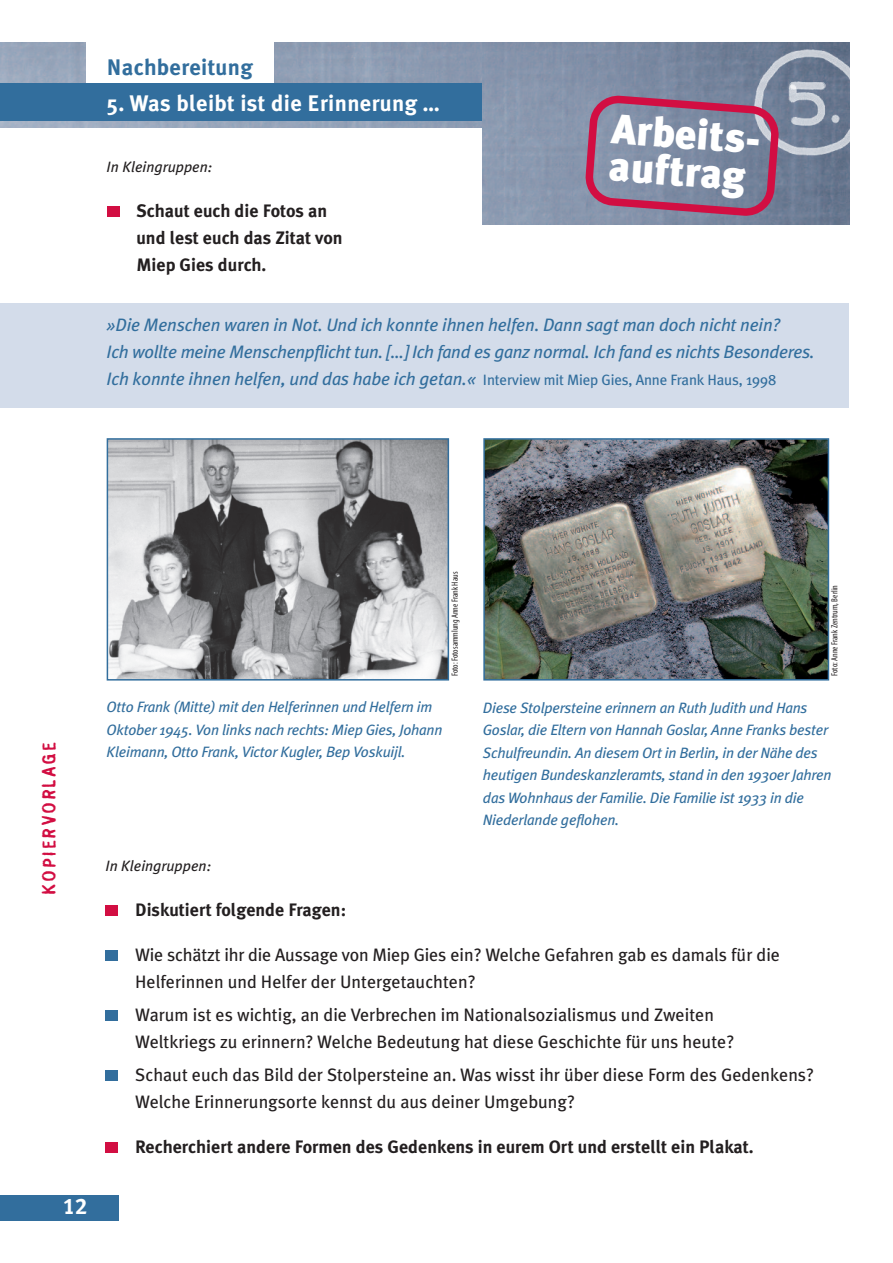
<style>
.page{position:relative;width:893px;height:1263px;background:#fff}
.page>*{position:absolute;margin:0;border:0;box-sizing:border-box;transform-origin:0 0}
.t1{font:900 41.85px/37.3px "Meta Plus";color:#fff}
.t2{font:700 22.5px "Meta Plus";letter-spacing:.015em;color:#fff}
.t3{font:700 22.5px "Meta Plus";letter-spacing:.015em;color:#326e9d}
.t4{font:22.5px "Meta Plus Bold Caps";color:#fff}
.t5{font:18px/27px "Meta Plus";color:#231f20}
.t6{font:italic 18px/27px "Meta Plus";letter-spacing:-.01em;color:#326e9d}
.t7{font:700 18px/27px "Meta Plus";color:#231f20}
.t8{font:17.4px "Stamp Gothic";letter-spacing:.075em;color:#d20e42}
.t9{font:italic 15px/22.5px "Meta Plus";letter-spacing:-.015em;color:#326e9d}
.t10{font:italic 15px "Meta Plus";color:#231f20}
.t11{font:condensed 9px "Myriad Pro";color:#231f20}
.s1{font-style:normal;font-size:15px}
</style>
<div class="page">
<div style="left:0;top:1195px;width:118px;height:25px;background:#326e9d"></div>
<img style="left:0;top:43px;width:483px;height:85px">
<img style="left:483px;top:43px;width:366px;height:182px">
<img style="left:742px;top:42px;width:108px;height:129px">
<img style="left:110px;top:441px;width:336px;height:236px">
<div style="left:107px;top:438px;width:342px;height:242px;border:2px solid #326e9d"></div>
<img style="left:486px;top:441px;width:340px;height:236px">
<div style="left:483px;top:438px;width:346px;height:242px;border:2px solid #326e9d"></div>
<div style="left:86px;top:33px;width:187px;height:56px;background:#fff"></div>
<div style="left:0;top:83px;width:482px;height:37px;background:#326e9d"></div>
<div style="left:107px;top:206px;width:12px;height:11px;background:#d20e42"></div>
<div style="left:105px;top:950px;width:13px;height:11px;background:#326e9d"></div>
<div style="left:105px;top:905px;width:13px;height:11px;background:#d20e42"></div>
<div style="left:105px;top:1010px;width:13px;height:11px;background:#326e9d"></div>
<div style="left:105px;top:1070px;width:13px;height:11px;background:#326e9d"></div>
<div style="left:105px;top:1142px;width:13px;height:11px;background:#d20e42"></div>
<div style="left:0;top:303px;width:849px;height:104px;background:#d3dcea"></div>
<svg style="left:584px;top:95px;width:196px;height:122px;background:#8b7793"></svg>
<h2 class="t3" style="left:107px;top:54px;width:147px">Nachbereitung</h2>
<h2 class="t2" style="left:107px;top:90px;width:334px">5. Was bleibt ist die Erinnerung …</h2>
<p class="t10" style="left:107px;top:158px;width:107px">In Kleingruppen:</p>
<p class="t7" style="left:136px;top:197px;width:208px">Schaut euch die Fotos an und lest euch das Zitat von<br>Miep Gies durch.</p>
<h1 class="t1" style="left:613px;top:110px;width:151px;rotate:4deg">Arbeits&shy;auftrag</h1>
<p class="t6" style="left:107px;top:311px;width:709px">»Die Menschen waren in Not. Und ich konnte ihnen helfen. Dann sagt man doch nicht nein?<br>Ich wollte meine Menschenpflicht tun. […] Ich fand es ganz normal. Ich fand es nichts Besonderes.<br>Ich konnte ihnen helfen, und das habe ich getan.« <span class="s1">Interview mit Miep Gies, Anne Frank Haus, 1998</span></p>
<p class="t8" style="left:39px;top:895px;width:154px;rotate:-90deg">KOPIERVORLAGE</p>
<h2 class="t4" style="left:63px;top:1193px;width:26px">12</h2>
<p class="t11" style="left:451px;top:676px;width:106px;rotate:-90deg">Foto: Fotosammlung Anne Frank Haus</p>
<p class="t9" style="left:107px;top:696px;width:337px">Otto Frank (Mitte) mit den Helferinnen und Helfern im<br>Oktober 1945. Von links nach rechts: Miep Gies, Johann<br>Kleimann, Otto Frank, Victor Kugler, Bep Voskuijl.</p>
<p class="t11" style="left:831px;top:676px;width:92px;rotate:-90deg">Foto: Anne Frank Zentrum, Berlin</p>
<p class="t9" style="left:483px;top:696px;width:350px">Diese Stolpersteine erinnern an Ruth Judith und Hans Goslar, die Eltern von Hannah Goslar, Anne Franks bester Schulfreundin. An diesem Ort in Berlin, in der Nähe des heutigen Bundeskanzleramts, stand in den 1930er Jahren das Wohnhaus der Familie. Die Familie ist 1933 in die Niederlande geflohen.</p>
<p class="t10" style="left:105px;top:857px;width:107px">In Kleingruppen:</p>
<p class="t7" style="left:135px;top:896px;width:212px">Diskutiert folgende Fragen:</p>
<p class="t5" style="left:135px;top:941px;width:646px">Wie schätzt ihr die Aussage von Miep Gies ein? Welche Gefahren gab es damals für die<br>Helferinnen und Helfer der Untergetauchten?</p>
<p class="t5" style="left:135px;top:1001px;width:601px">Warum ist es wichtig, an die Verbrechen im Nationalsozialismus und Zweiten<br>Weltkriegs zu erinnern? Welche Bedeutung hat diese Geschichte für uns heute?</p>
<p class="t5" style="left:135px;top:1061px;width:680px">Schaut euch das Bild der Stolpersteine an. Was wisst ihr über diese Form des Gedenkens?<br>Welche Erinnerungsorte kennst du aus deiner Umgebung?</p>
<p class="t7" style="left:135px;top:1133px;width:620px">Recherchiert andere Formen des Gedenkens in eurem Ort und erstellt ein Plakat.</p>
</div>
